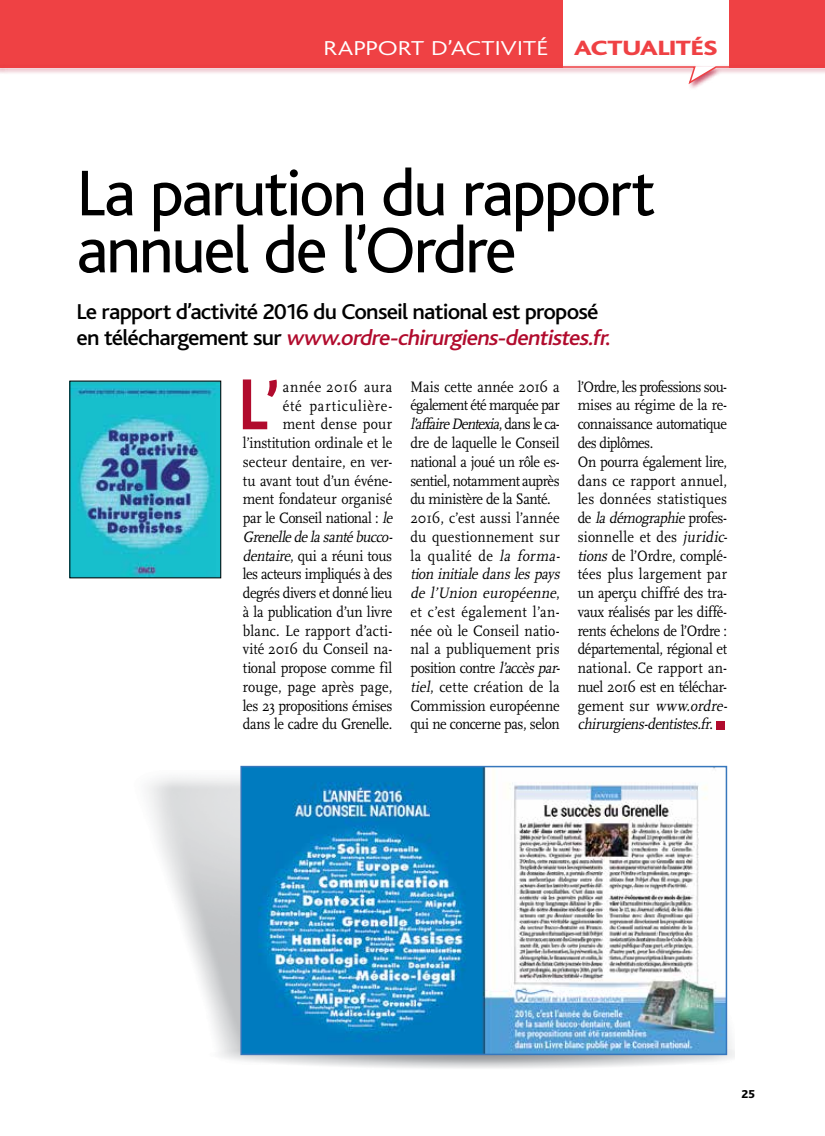
<style>
.page{position:relative;width:825px;height:1136px;background:#fff}
.page>*{position:absolute;margin:0;border:0;box-sizing:border-box;transform-origin:0 0}
.t1{font:700 75.45px "Bliss";color:#b10b2d;scale:.9 1}
.t2{font:67.5px/57px "Bliss";letter-spacing:-.03em;color:#000}
.t3{font:500 22.5px/25.5px "Bliss";letter-spacing:-.035em;color:#000;scale:1.05 1}
.t4{font:300 21px "Bliss";letter-spacing:-.015em;color:#fff;scale:1.28 1}
.t5{font:15.75px/18.8px "Scala";letter-spacing:-.015em;color:#000;scale:.9 1}
.s1{font-weight:800;font-size:21.6px;color:#ef4144}
.s2{font-style:italic;color:#b10b2d}
.s3{color:#b10b2d}
.s4{font-size:69px}
.s5{font-style:italic}
</style>
<div class="page">
<img style="left:147px;top:766px;width:588px;height:302px">
<div style="left:716px;top:720px;width:8px;height:9px;background:#b10b2d"></div>
<img style="left:243px;top:768px;width:481px;height:283px">
<div style="left:240px;top:765px;width:487px;height:289px;border:2px solid #3777bc"></div>
<img style="left:72px;top:383px;width:147px;height:193px">
<div style="left:0;top:0;width:825px;height:68px;background:#ef4144"></div>
<div style="left:563px;top:0;width:166px;height:68px;background:#fff"></div>
<svg style="left:0;top:65px;width:825px;height:21px"></svg>
<p class="t4" style="left:323px;top:37px;width:310px">RAPPORT D’ACTIVITÉ <span class="s1">ACTUALITÉS</span></p>
<p class="t2" style="left:77px;top:166px;width:580px">La parution du rapport annuel de l’Ordre</p>
<p class="t3" style="left:77px;top:299px;width:511px">Le rapport d’activité 2016 du Conseil national est proposé e n té l é c h a rge m e n t s u r <span class="s2">www.ordre-chirurgiens-dentistes.fr</span><span class="s3">.</span></p>
<p class="t1" style="left:238px;top:365px;width:47px">L<span class="s4">’</span></p>
<p class="t5" style="left:243px;top:377px;width:171px;text-align:right">année 2016 aura<br>été particulière-<br>ment dense pour l’institution ordinale et le secteur dentaire, en ver&shy;tu avant tout d’un événe&shy;ment fondateur organisé par le Conseil national : <span class="s5">le<br>Grenelledelasantébucco&shy;dentaire</span>, qui a réuni tous les acteurs impliqués à des degrés divers et donné lieu à la publication d’un livre blanc. Le rapport d’acti&shy;vité 2016 du Conseil na&shy;tional propose comme fil rouge, page après page, les 23 propositions émises dans le cadre du Grenelle.</p>
<p class="t5" style="left:410px;top:377px;width:171px">Mais cette année 2016 a également été marquée par <span class="s5">l’affaireDentexia</span>, d a n s l e c a - dre de laquelle le Conseil national a joué un rôle es&shy;sentiel, notamment auprès du ministère de la Santé.<br>2016, c’est aussi l’année du questionnement sur la qualité de <span class="s5">la forma&shy;tion initiale dans les pay s de l’Union européenne</span>, et c’est également l’an&shy;née où le Conseil natio&shy;nal a publiquement pris position contre <span class="s5">l’accèspar&shy;tiel</span>, cette création de la<br>Commission européenne qui ne concerne pas, selon</p>
<p class="t5" style="left:578px;top:377px;width:171px">l’Ordre, les professions sou&shy;mises au régime de la re&shy;connaissance automatique des diplômes.<br>On pourra également lire, dans ce rapport annuel, les données statistiques d e <span class="s5">ladémographie</span>p r o fe s - sionnelle et des <span class="s5">juridic&shy;tions</span> de l’Ordre, complé&shy;tées plus largement par un aperçu chiffré des tra&shy;vaux réalisés par les diffé&shy;rents échelons de l’Ordre : départemental, régional et national. Ce rapport an&shy;nuel 2016 est en téléchar&shy;gement s ur <span class="s5">www.ordre&shy;chirurgiens- dentistes.fr</span>.</p>
</div>
